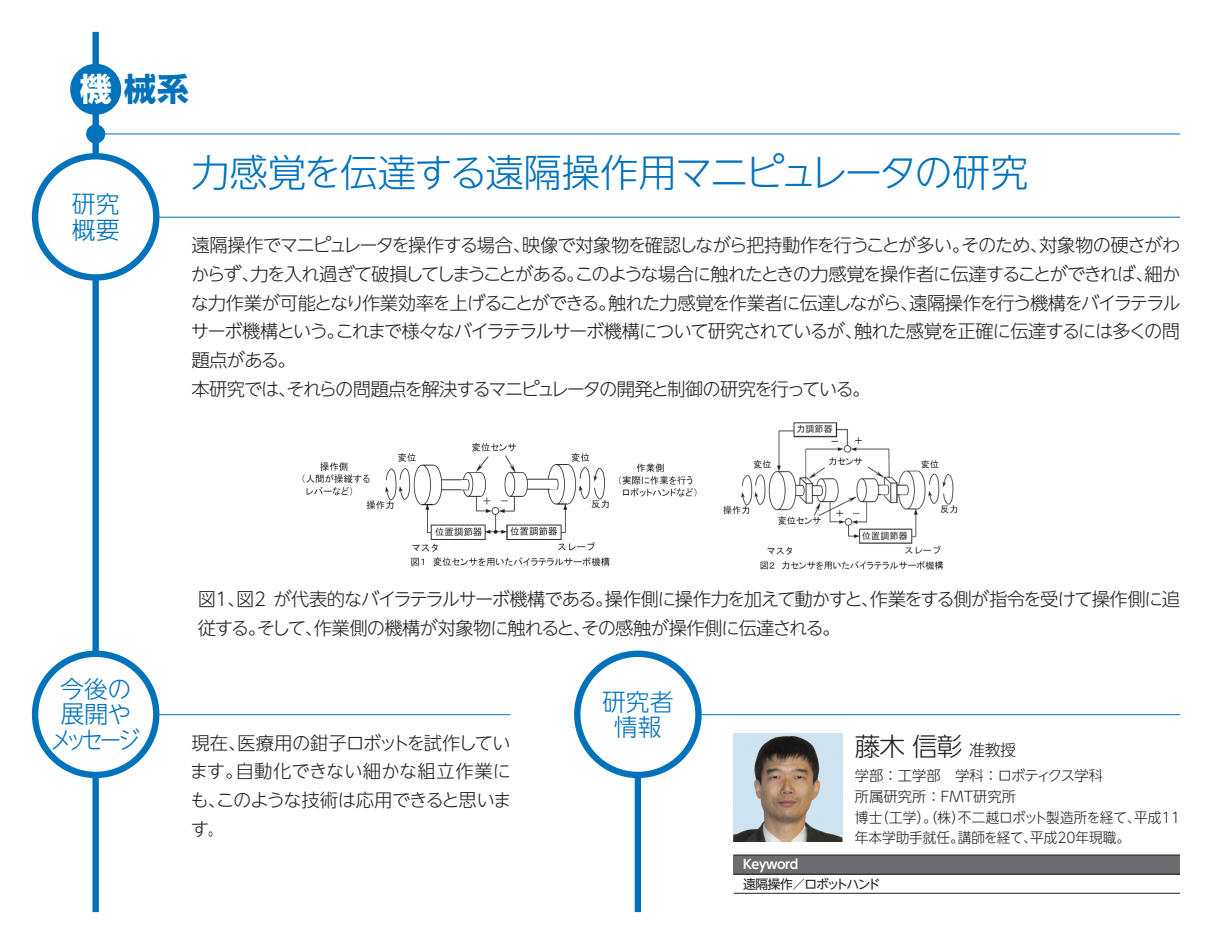
<style>
.page{position:relative;width:1212px;height:944px;background:#fff}
.page>*{position:absolute;margin:0;border:0;box-sizing:border-box;transform-origin:0 0}
.t1{font:300 38.25px "UD Shin Go NT Pr 6 N";letter-spacing:-.05em;color:#0072bc}
.t2{font:700 31.95px "UD Shin Go NT Pr 6 N";color:#0072bc}
.t3{font:300 25.43px "UD Shin Go NT Pr 6 N";color:#231f20}
.t4{font:300 23.85px/25.4px "UD Shin Go NT Pr 6 N";letter-spacing:-.09em;color:#0072bc;text-align:center}
.t5{font:300 23.85px/25.4px "UD Shin Go NT Pr 6 N";color:#0072bc}
.t6{font:300 18.22px/28.8px "UD Shin Go NT Pr 6 N";letter-spacing:-.065em;color:#231f20}
.t7{font:300 18.22px/28.8px "UD Shin Go NT Pr 6 N";letter-spacing:-.095em;color:#231f20}
.t8{font:300 18.22px "UD Shin Go NT Pr 6 N";letter-spacing:.005em;color:#231f20}
.t9{font:300 18.22px "UD Shin Go NT Pr 6 N";letter-spacing:-.035em;color:#231f20}
.t10{font:300 15.97px "UD Shin Go NT Pr 6 N";color:#231f20}
.t11{font:300 14.4px "UD Shin Go NT Pr 6 N";color:#231f20;scale:.95 1}
.t12{font:300 14.4px/20.7px "UD Shin Go NT Pr 6 N";color:#231f20}
.t13{font:300 14.4px "UD Shin Go NT Pr 6 N";letter-spacing:-.035em;color:#231f20;scale:.95 1}
.t14{font:12.83px "UD Shin Go NT Pr 6 N";letter-spacing:-.1em;color:#231f20}
.t15{font:700 12.83px "UD Shin Go NT Pr 6 N De";letter-spacing:-.03em;color:#fff}
.s1{color:#fff}
</style>
<div class="page">
<hr style="left:96px;top:134px;width:1084px;height:1px;background:#0072bc">
<div style="left:92px;top:32px;width:7px;height:880px;background:#0072bc"></div>
<div style="left:70px;top:64px;width:51px;height:51px;background:#0072bc;border-radius:50%"></div>
<div style="left:86px;top:124px;width:19px;height:20px;background:#0072bc;border-radius:50%"></div>
<hr style="left:96px;top:714px;width:414px;height:1px;background:#0072bc">
<hr style="left:638px;top:714px;width:542px;height:1px;background:#0072bc">
<div style="left:635px;top:676px;width:6px;height:236px;background:#0072bc"></div>
<div style="left:35px;top:654px;width:121px;height:121px;background:#fff;border-radius:50%"></div>
<div style="left:32px;top:651px;width:127px;height:127px;border:6px solid #0072bc;border-radius:50%"></div>
<div style="left:577px;top:654px;width:121px;height:121px;background:#fff;border-radius:50%"></div>
<div style="left:574px;top:651px;width:128px;height:127px;border:6px solid #0072bc;border-radius:50%"></div>
<hr style="left:96px;top:217px;width:1084px;height:1px;background:#0072bc">
<div style="left:35px;top:156px;width:121px;height:121px;background:#fff;border-radius:50%"></div>
<div style="left:32px;top:153px;width:127px;height:128px;border:6px solid #0072bc;border-radius:50%"></div>
<img style="left:733px;top:733px;width:109px;height:109px">
<img style="left:302px;top:442px;width:395px;height:125px">
<img style="left:723px;top:422px;width:235px;height:148px">
<div style="left:733px;top:855px;width:447px;height:19px;background:#6c6d70"></div>
<hr style="left:733px;top:855px;width:447px;height:1px;background:#231f20">
<hr style="left:733px;top:874px;width:447px;height:1px;background:#231f20">
<hr style="left:733px;top:893px;width:447px;height:1px;background:#231f20">
<h2 class="t2" style="left:80px;top:63px;width:111px"><span class="s1">機</span>械系</h2>
<h3 class="t5" style="left:72px;top:191px;width:49px">研究概要</h3>
<h1 class="t1" style="left:191px;top:141px;width:839px">力感覚を伝達する遠隔操作用マニピュレータの研究</h1>
<p class="t6" style="left:522px;top:230px;width:449px">映像で対象物を確認しながら把持動作を行うことが多い。</p>
<p class="t9" style="left:1039px;top:230px;width:143px">対象物の硬さがわ</p>
<p class="t6" style="left:191px;top:230px;width:341px">遠隔操作でマニピュレータを操作する場合、</p>
<p class="t6" style="left:961px;top:230px;width:89px">そのため、</p>
<p class="t6" style="left:191px;top:259px;width:70px">からず、</p>
<p class="t6" style="left:250px;top:259px;width:905px">力を入れ過ぎて破損してしまうことがあるこのような場合に触れたときの力感覚を操作者に伝達することができれば、</p>
<p class="t6" style="left:1144px;top:259px;width:37px">細か</p>
<p class="t6" style="left:566px;top:259px;width:20px">。</p>
<p class="t6" style="left:191px;top:288px;width:427px">な力作業が可能となり作業効率を上げることができる。</p>
<p class="t6" style="left:608px;top:288px;width:574px">触れた力感覚を作業者に伝達しながら遠隔操作を行う機構をバイラテラル</p>
<p class="t6" style="left:900px;top:288px;width:20px">、</p>
<p class="t6" style="left:191px;top:316px;width:674px">サーボ機構というこれまで様々なバイラテラルサーボ機構について研究されているが、</p>
<p class="t6" style="left:854px;top:316px;width:327px">触れた感覚を正確に伝達するには多くの問</p>
<p class="t6" style="left:327px;top:316px;width:20px">。</p>
<p class="t7" style="left:191px;top:345px;width:681px">題点がある。<br>本研究ではそれらの問題点を解決するマニピュレータの開発と制御の研究を行っている。</p>
<p class="t6" style="left:278px;top:374px;width:20px">、</p>
<h3 class="t4" style="left:50px;top:675px;width:91px">今後の展開やメッセージ</h3>
<p class="t6" style="left:198px;top:584px;width:644px">図1 図、 2 が代表的なバイラテラルサーボ機構である。<br>従するそして作業側の機構が対象物に触れるとその感触が操作側に伝達される。</p>
<p class="t6" style="left:605px;top:584px;width:577px">操作側に操作力を加えて動かすと作業をする側が指令を受けて操作側に追</p>
<p class="t6" style="left:861px;top:584px;width:20px">、</p>
<p class="t6" style="left:248px;top:613px;width:20px">。</p>
<p class="t6" style="left:305px;top:613px;width:20px">、</p>
<p class="t6" style="left:573px;top:613px;width:20px">、</p>
<p class="t6" style="left:237px;top:728px;width:274px">医療用の鉗子ロボットを試作してい</p>
<p class="t6" style="left:191px;top:728px;width:56px">現在、</p>
<p class="t8" style="left:236px;top:757px;width:277px">自動化できない細かな組立作業に</p>
<p class="t6" style="left:190px;top:756px;width:323px">ます。<br>もこのような技術は応用できると思いま</p>
<p class="t6" style="left:191px;top:785px;width:37px;text-indent:17px">、す。</p>
<h3 class="t5" style="left:602px;top:688px;width:73px">研究者</h3>
<h3 class="t5" style="left:614px;top:714px;width:49px">情報</h3>
<h3 class="t3" style="left:855px;top:726px;width:109px">藤木信彰</h3>
<p class="t12" style="left:855px;top:765px;width:250px">学部：工学部　学科：ロボティクス学科所属研究所：FMT研究所</p>
<p class="t10" style="left:969px;top:737px;width:48px">准教授</p>
<p class="t13" style="left:958px;top:806px;width:194px">不二越ロボット製造所を経て、</p>
<p class="t11" style="left:875px;top:806px;width:96px">（工学）。（株）</p>
<p class="t11" style="left:855px;top:806px;width:30px">博士</p>
<p class="t11" style="left:1134px;top:806px;width:50px">平成11</p>
<p class="t11" style="left:958px;top:826px;width:85px">講師を経て、</p>
<p class="t11" style="left:855px;top:826px;width:116px">年本学助手就任。</p>
<p class="t11" style="left:1030px;top:826px;width:107px">平成20年現職。</p>
<p class="t15" style="left:743px;top:854px;width:57px">Keyword</p>
<p class="t14" style="left:743px;top:873px;width:139px">遠隔操作／ロボットハンド</p>
</div>
